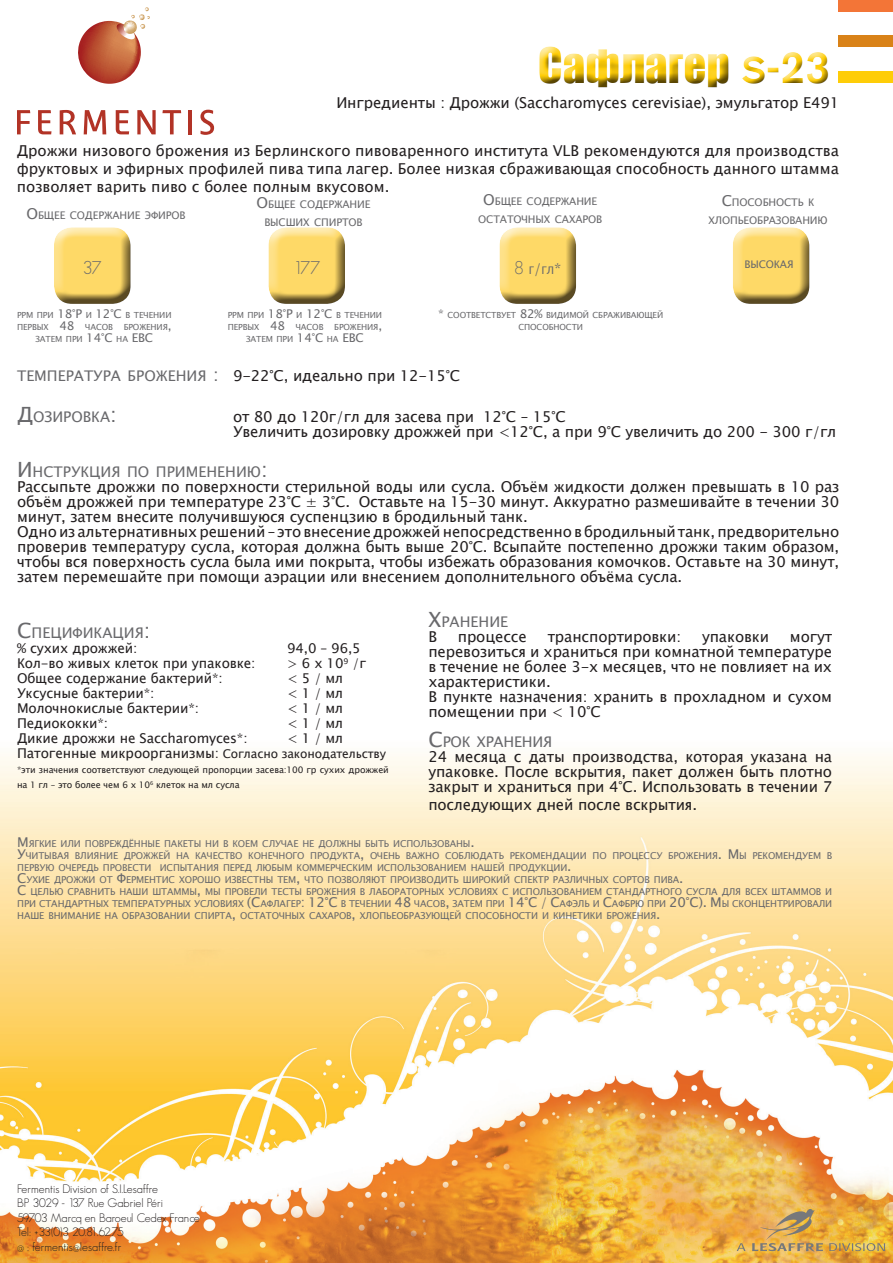
<style>
.page{position:relative;width:893px;height:1263px;background:#fff}
.page>*{position:absolute;margin:0;border:0;box-sizing:border-box;transform-origin:0 0}
.t1{font:45px "Impact";color:#fecd08}
.t2{font:300 18px "Geosans";color:#69696c}
.t3{font:15px/15px "Lucida Sans Unicode";letter-spacing:-.01em;color:#231f20}
.t4{font:15px "Lucida Sans Unicode";color:#69696c}
.t5{font:14.7px "Lucida Sans Unicode";color:#69696c}
.t6{font:13.5px/15px "Lucida Sans Unicode";letter-spacing:-.01em;color:#231f20}
.t7{font:300 12px/14.4px "Geosans";color:#231f20}
.t8{font:10.5px/18px "Lucida Sans Unicode";letter-spacing:-.015em;color:#69696c;text-align:center}
.t9{font:9.45px/12px "Lucida Sans Unicode";letter-spacing:-.015em;color:#69696c}
.t10{font:9px/15px "Lucida Sans Unicode";letter-spacing:-.01em;color:#231f20}
.t11{font:8.4px/12px "Lucida Sans Unicode";letter-spacing:-.015em;color:#69696c}
.s1{font-family:"Mono Alphabet"}
.s2{font-size:15px}
.s3{font-family:"Geosans";font-weight:300;font-size:18px}
.s4{font-size:12px}
.s5{font-size:14.7px;color:#69696c}
.s6{font-size:18px;color:#69696c}
.s7{font-size:21px}
.s8{font-size:13.5px}
</style>
<div class="page">
<img style="left:0;top:0;width:893px;height:1263px">
<div style="left:839px;top:0;width:54px;height:11px;background:#f37537"></div>
<div style="left:839px;top:36px;width:54px;height:11px;background:#d98218"></div>
<div style="left:839px;top:71px;width:54px;height:12px;background:#fecd08"></div>
<svg style="left:17px;top:110px;width:13px;height:24px"></svg>
<svg style="left:38px;top:110px;width:14px;height:24px"></svg>
<svg style="left:60px;top:110px;width:16px;height:24px"></svg>
<svg style="left:84px;top:110px;width:22px;height:24px"></svg>
<svg style="left:116px;top:110px;width:13px;height:24px"></svg>
<svg style="left:137px;top:110px;width:19px;height:24px"></svg>
<svg style="left:162px;top:110px;width:19px;height:24px"></svg>
<hr style="left:188px;top:110px;width:4px;height:24px;background:#b23326">
<svg style="left:200px;top:110px;width:14px;height:25px"></svg>
<svg style="left:77px;top:7px;width:73px;height:77px"></svg>
<svg style="left:737px;top:1243px;width:8px;height:8px"></svg>
<svg style="left:752px;top:1209px;width:71px;height:42px;background:#d2a558"></svg>
<svg style="left:829px;top:1243px;width:56px;height:8px"></svg>
<div style="left:54px;top:227px;width:79px;height:66px;background:#fff;opacity:.75"></div>
<div style="left:54px;top:231px;width:79px;height:75px;background:#231f20;opacity:.75"></div>
<div style="left:268px;top:227px;width:80px;height:66px;background:#fff;opacity:.75"></div>
<div style="left:268px;top:231px;width:80px;height:75px;background:#231f20;opacity:.75"></div>
<div style="left:499px;top:227px;width:83px;height:66px;background:#fff;opacity:.75"></div>
<div style="left:499px;top:229px;width:86px;height:77px;background:#231f20;opacity:.75"></div>
<div style="left:531px;top:37px;width:304px;height:58px;background:#fff"></div>
<div style="left:532px;top:50px;width:307px;height:49px;background:#231f20;opacity:.75"></div>
<div style="left:733px;top:227px;width:79px;height:66px;background:#fff;opacity:.75"></div>
<div style="left:733px;top:231px;width:79px;height:75px;background:#231f20;opacity:.75"></div>
<h1 class="t1" style="left:538px;top:31px;width:293px">Сафлагер <span class="s1">s-23</span></h1>
<p class="t3" style="left:336px;top:95px;width:504px">Ингредиенты : Дрожжи (Saccharomyces cerevisiae), эмульгатор E491</p>
<p class="t3" style="left:17px;top:141px;width:824px;line-height:18px;text-align:justify">Дрожжи низового брожения из Берлинского пивоваренного института VLB рекомендуются для производства фруктовых и эфирных профилей пива типа лагер. Более низкая сбраживающая способность данного штамма позволяет варить пиво с более полным вкусовом.</p>
<p class="t8" style="left:257px;top:195px;width:115px"><span class="s2">О</span>бщее содержание высших спиртов</p>
<p class="t8" style="left:483px;top:192px;width:115px"><span class="s2">О</span>бщее содержание</p>
<p class="t8" style="left:708px;top:193px;width:121px"><span class="s2">С</span>пособность к хлопьеобразованию</p>
<p class="t8" style="left:745px;top:255px;width:50px">высокая</p>
<p class="t4" style="left:27px;top:202px;width:12px">О</p>
<p class="t8" style="left:478px;top:210px;width:125px">остаточных сахаров</p>
<p class="t8" style="left:38px;top:206px;width:149px">бщее содержание эфиров</p>
<p class="t2" style="left:83px;top:257px;width:20px">37</p>
<p class="t2" style="left:293px;top:257px;width:28px">177</p>
<p class="t8" style="left:514px;top:261px;width:48px"><span class="s3">8</span> г<span class="s2">/</span>гл<span class="s2">*</span></p>
<p class="t11" style="left:17px;top:309px;width:156px">ppm при <span class="s4">18°P</span> и <span class="s4">12°C</span> в течении первых <span class="s4">48</span> часов</p>
<p class="t11" style="left:35px;top:321px;width:138px;text-indent:88px">брожения<span class="s4">, </span>затем при <span class="s4">14°C</span> на <span class="s4">EBC</span></p>
<p class="t11" style="left:228px;top:309px;width:156px">ppm при <span class="s4">18°P</span> и <span class="s4">12°C</span> в течении первых <span class="s4">48</span> часов</p>
<p class="t11" style="left:246px;top:321px;width:138px;text-indent:88px">брожения<span class="s4">, </span>затем при <span class="s4">14°C</span> на <span class="s4">EBC</span></p>
<p class="t11" style="left:438px;top:309px;width:227px;text-align:center"><span class="s4">*</span> соответствует <span class="s4">82%</span> видимой сбраживающей способности</p>
<p class="t3" style="left:17px;top:369px;width:445px"><span class="s5">tемпература брожения</span> <span class="s6">:</span> 9-22°C, идеально при 12-15°C</p>
<p class="t5" style="left:17px;top:405px;width:101px"><span class="s7">Д</span>озировка<span class="s7">:</span></p>
<p class="t3" style="left:233px;top:409px;width:605px">от 80 до 120г/гл для засева при 12°C – 15°C<br>Увеличить дозировку дрожжей при &lt;12°C, а при 9°C увеличить до 200 - 300 г/гл</p>
<p class="t5" style="left:17px;top:460px;width:252px"><span class="s7">И</span> нструкция по применению<span class="s7">:</span></p>
<p class="t3" style="left:17px;top:479px;width:824px">Рассыпьте дрожжи по поверхности стерильной воды или сусла. Объём жидкости должен превышать в 10 раз объём дрожжей при температуре 23°C ± 3°C. Оставьте на 15-30 минут. Аккуратно размешивайте в течении 30 минут, затем внесите получившуюся суспенцзию в бродильный танк.<br>Одно из альтернативных решений – это внесение дрожжей непосредственно в бродильный танк, предворительно проверив температуру сусла, которая должна быть выше 20°C. Всыпайте постепенно дрожжи таким образом, чтобы вся поверхность сусла была ими покрыта, чтобы избежать образования комочков. Оставьте на 30 минут, затем перемешайте при помощи аэрации или внесением дополнительного объёма сусла.</p>
<p class="t5" style="left:17px;top:621px;width:135px"><span class="s7">С</span>пецификация<span class="s7">:</span></p>
<p class="t6" style="left:17px;top:641px;width:122px">% сухих дрожжей:</p>
<p class="t6" style="left:287px;top:641px;width:75px">94,0 – 96,5</p>
<p class="t6" style="left:17px;top:656px;width:240px">Кол-во живых клеток при упаковке:</p>
<p class="t6" style="left:287px;top:656px;width:80px">&gt; 6 x 10<sup>9</sup> /г</p>
<p class="t6" style="left:17px;top:671px;width:207px">Общее содержание бактерий*:</p>
<p class="t6" style="left:287px;top:671px;width:57px">&lt; 5 / мл</p>
<p class="t6" style="left:17px;top:686px;width:139px">Уксусные бактерии*:</p>
<p class="t6" style="left:287px;top:686px;width:57px">&lt; 1 / мл</p>
<p class="t6" style="left:17px;top:701px;width:184px">Молочнокислые бактерии*:</p>
<p class="t6" style="left:287px;top:701px;width:57px">&lt; 1 / мл</p>
<p class="t6" style="left:17px;top:716px;width:93px">Педиококки*:</p>
<p class="t6" style="left:287px;top:716px;width:57px">&lt; 1 / мл</p>
<p class="t6" style="left:17px;top:731px;width:232px">Дикие дрожжи не Saccharomyces*:</p>
<p class="t5" style="left:428px;top:610px;width:81px"><span class="s7">Х</span>ранение</p>
<p class="t3" style="left:428px;top:629px;width:10px">В</p>
<p class="t3" style="left:458px;top:629px;width:71px">процессе</p>
<p class="t3" style="left:548px;top:629px;width:135px">транспортировки:</p>
<p class="t3" style="left:702px;top:629px;width:69px">упаковки</p>
<p class="t3" style="left:428px;top:629px;width:405px;text-indent:362px">могут перевозиться и храниться при комнатной температуре в течение не более 3-х месяцев, что не повлияет на их характеристики.<br>В пункте назначения: хранить в прохладном и сухом помещении при &lt; 10°C</p>
<p class="t5" style="left:428px;top:730px;width:125px"><span class="s7">С</span>рок хранения</p>
<p class="t3" style="left:428px;top:749px;width:405px;text-align:justify">24 месяца с даты производства, которая указана на упаковке. После вскрытия, пакет должен быть плотно закрыт и храниться при 4°С. Использовать в течении 7</p>
<p class="t3" style="left:428px;top:797px;width:270px">последующих дней после вскрытия.</p>
<p class="t6" style="left:17px;top:731px;width:370px;text-indent:270px">&lt; 1 / мл<br>Патогенные микроорганизмы: <span class="s4">Согласно законодательству</span></p>
<p class="t10" style="left:17px;top:762px;width:373px">*эти значения соответствуют следующей пропорции засева:100 гр сухих дрожжей на 1 гл – это более чем 6 x 10<sup>6</sup> клеток на мл сусла</p>
<p class="t9" style="left:17px;top:838px;width:817px"><span class="s8">М</span>ягкие или повреждённые пакеты ни в коем случае не должны быть использованы<span class="s8">.<br>У</span>читывая влияние дрожжей на качество конечного продукта<span class="s8">,</span> очень важно соблюдать рекомендации по процессу брожения<span class="s8">. М</span> ы рекомендуем в первую очередь провести испытания перед любым коммерческим использованием нашей продукции<span class="s8">.<br>С</span>ухие дрожжи от <span class="s8">Ф</span>ерментис хорошо известны тем<span class="s8">,</span> что позволяют производить широкий спектр различных сортов пива<span class="s8">.<br>С</span> целью сравнить наши штаммы<span class="s8">,</span> мы провели тесты брожения в лабораторных условиях с использованием стандартного сусла для всех штаммов и при стандартных температурных условиях <span class="s8">(С</span>афлагер<span class="s8">: 12°C</span> в течении <span class="s8">48</span> часов<span class="s8">,</span> затем при <span class="s8">14°C / С</span>афэль и <span class="s8">С</span>афбрю при <span class="s8">20°C). М</span> ы сконцентрировали наше внимание на образовании спирта<span class="s8">,</span> остаточных сахаров<span class="s8">,</span> хлопьеобразующей способности и кинетики брожения<span class="s8">.</span></p>
<p class="t7" style="left:17px;top:1182px;width:184px">Fermentis Division of S.I.Lesaffre<br>BP 3029 - 137 Rue Gabriel Péri<br>59703 Marcq en Baroeul Cedex France<br>Tel: +33(0)3 20.81.62.75<br>@ : fermentis@lesaffre.fr</p>
</div>
